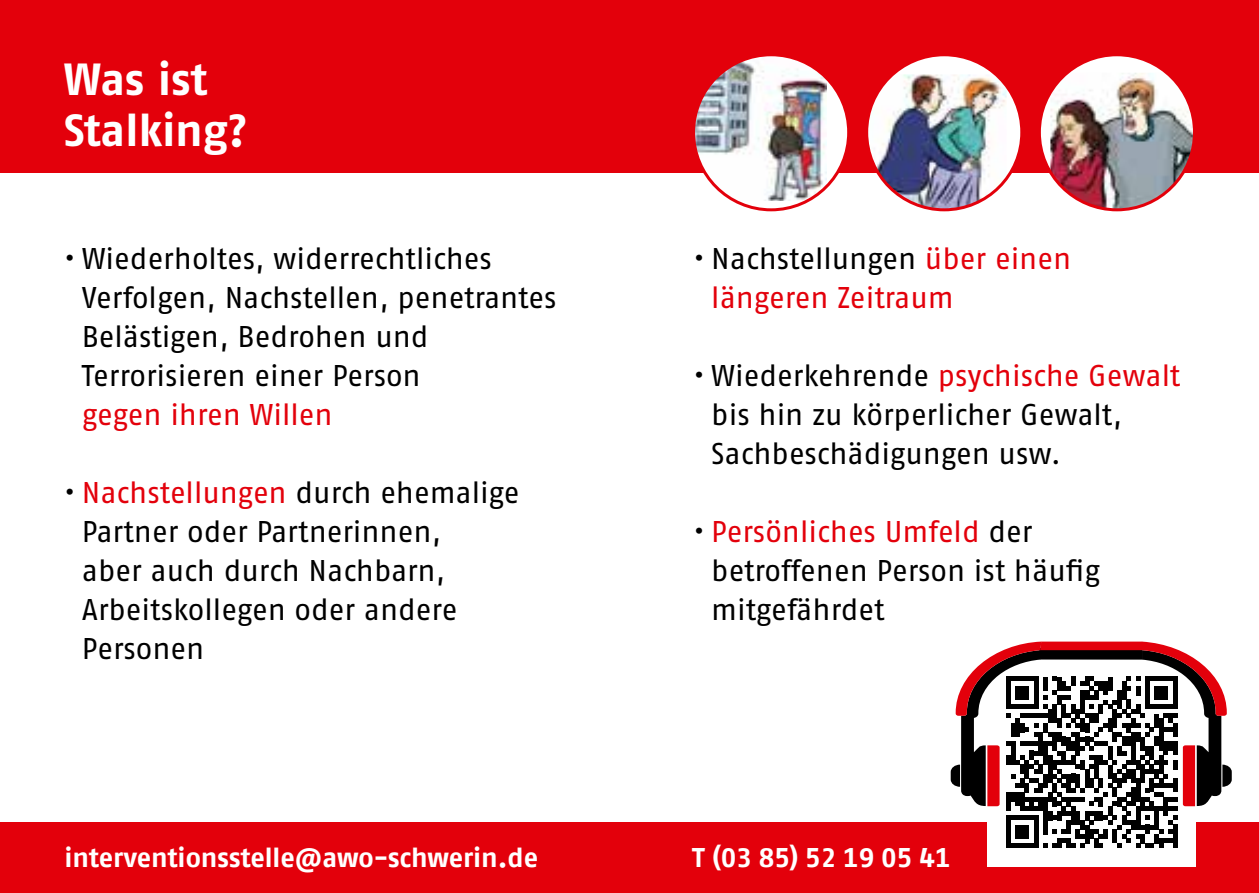
<style>
.page{position:relative;width:1259px;height:893px;background:#fff}
.page>*{position:absolute;margin:0;border:0;box-sizing:border-box;transform-origin:0 0}
.t1{font:700 45px/51px "Fago No";letter-spacing:-.005em;color:#fff}
.t2{font:30px/39px "Fago No";letter-spacing:-.005em;color:#000}
.t3{font:30px/39px "Fago No";letter-spacing:-.005em;color:#e3000b}
.t4{font:700 27px "AWO Fago Office";color:#fff}
.s1{color:#e3000b}
.s2{color:#000}
</style>
<div class="page">
<div style="left:0;top:0;width:1259px;height:172px;background:#e3000b"></div>
<div style="left:0;top:823px;width:1259px;height:70px;background:#e3000b"></div>
<div style="left:693px;top:55px;width:155px;height:155px;background:#fff;border-radius:50%"></div>
<img style="left:693px;top:57px;width:133px;height:143px">
<div style="left:692px;top:53px;width:158px;height:158px;border:3px solid #e3000b;border-radius:50%"></div>
<div style="left:866px;top:55px;width:155px;height:155px;background:#fff;border-radius:50%"></div>
<img style="left:869px;top:74px;width:137px;height:136px">
<div style="left:865px;top:53px;width:158px;height:158px;border:3px solid #e3000b;border-radius:50%"></div>
<svg style="left:1039px;top:55px;width:155px;height:155px;background:#fbe2e3"></svg>
<img style="left:1050px;top:73px;width:144px;height:137px">
<div style="left:1038px;top:53px;width:158px;height:158px;border:3px solid #e3000b;border-radius:50%"></div>
<div style="left:987px;top:658px;width:209px;height:208px;background:#fff"></div>
<svg style="left:950px;top:642px;width:281px;height:206px"></svg>
<div style="left:1040px;top:642px;width:102px;height:8px;background:#e3000b"></div>
<h1 class="t1" style="left:64px;top:53px;width:185px">Was ist<br>Stalking?</h1>
<p class="t2" style="left:82px;top:238px;width:476px;text-indent:-18px">• Wiederholtes, widerrechtliches<br>Verfolgen, Nachstellen, penetrantes<br>Belästigen, Bedrohen und<br>Terrorisieren einer Person</p>
<p class="t3" style="left:82px;top:394px;width:252px">gegen ihren Willen</p>
<p class="t2" style="left:82px;top:472px;width:439px;text-indent:-18px">• <span class="s1">Nachstellungen</span> durch ehemalige<br>Partner oder Partnerinnen,<br>aber auch durch Nachbarn,<br>Arbeitskollegen oder andere<br>Personen</p>
<p class="t3" style="left:711px;top:238px;width:361px;text-indent:-18px"><span class="s2">• Nachstellungen</span> über einen längeren Zeitraum</p>
<p class="t2" style="left:711px;top:355px;width:470px;text-indent:-18px">• Wiederkehrende <span class="s1">psychische Gewalt </span>bis hin zu körperlicher Gewalt,<br>Sachbeschädigungen usw.</p>
<p class="t2" style="left:711px;top:511px;width:390px;text-indent:-18px">• <span class="s1">Persönliches Umfeld</span> der betroffenen Person ist häufig mitgefährdet</p>
<p class="t4" style="left:65px;top:842px;width:475px">interventionsstelle@awo-schwerin.de</p>
<p class="t4" style="left:692px;top:842px;width:260px">T (03 85) 52 19 05 41</p>
</div>
